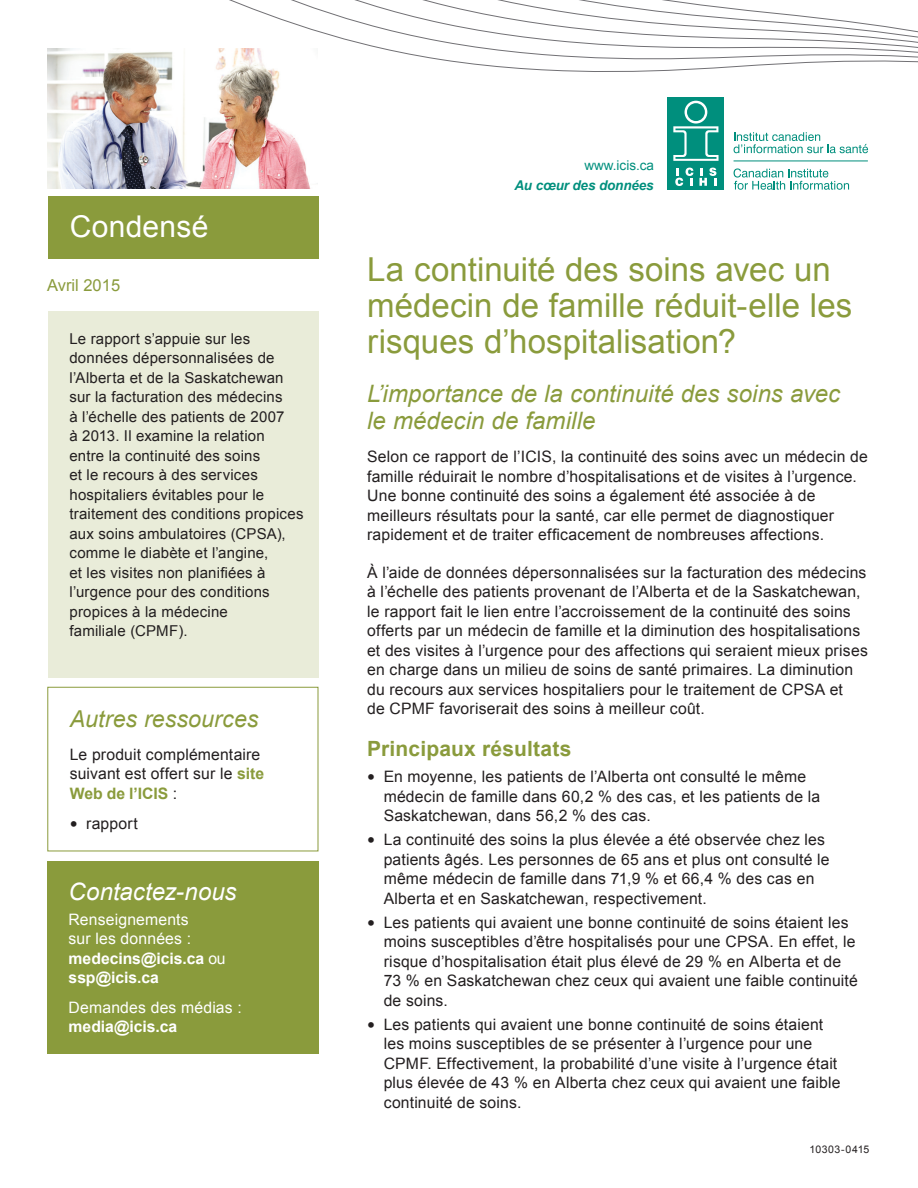
<style>
.page{position:relative;width:918px;height:1188px;background:#fff}
.page>*{position:absolute;margin:0;border:0;box-sizing:border-box;transform-origin:0 0}
.t1{font:33px/36px "Arial";color:#8a9b3c}
.t2{font:30px "Arial";letter-spacing:.01em;color:#fff}
.t3{font:italic 24px/27px "Arial";letter-spacing:.005em;color:#8a9b3c}
.t4{font:italic 24px "Arial";color:#fff}
.t5{font:italic 23.25px "Arial";letter-spacing:.005em;color:#8a9b3c}
.t6{font:700 21px "Arial";letter-spacing:.01em;color:#8a9b3c}
.t7{font:16.5px "Arial";color:#8a9b3c}
.body{font:15.75px/19.5px "Arial";letter-spacing:.01em;color:#231f20}
.body-2{font:15.75px/19.5px "Arial";letter-spacing:.01em;color:#fff}
.sidebar_text{font:15px/19.5px "Arial";letter-spacing:.015em;color:#231f20}
.tagline{font:italic 700 13.5px "Arial";letter-spacing:-.01em;color:#008f7d}
.website{font:13.5px "Arial";color:#008f7d}
.pub_code_etc{font:10.5px "Arial";letter-spacing:.045em;color:#231f20}
.s1{font-weight:700;color:#8a9b3c}
.s2{font-size:22.5px}
.s3{font-weight:700}
</style>
<div class="page">
<svg style="left:268px;top:0;width:650px;height:402px"></svg>
<div style="left:48px;top:197px;width:270px;height:62px;background:#8a9b3c"></div>
<div style="left:668px;top:97px;width:56px;height:93px;background:#008f7d"></div>
<svg style="left:734px;top:168px;width:115px;height:22px"></svg>
<svg style="left:734px;top:132px;width:134px;height:21px"></svg>
<hr style="left:734px;top:161px;width:134px;height:1px;background:#008f7d">
<svg style="left:675px;top:168px;width:18px;height:18px"></svg>
<svg style="left:699px;top:168px;width:18px;height:18px"></svg>
<svg style="left:673px;top:101px;width:46px;height:60px"></svg>
<div style="left:47px;top:861px;width:271px;height:193px;background:#8a9b3c"></div>
<div style="left:47px;top:687px;width:271px;height:164px;border:1px solid #8a9b3c"></div>
<div style="left:48px;top:311px;width:270px;height:366px;background:#e9ecd9"></div>
<img style="left:48px;top:49px;width:270px;height:140px">
<h2 class="t2" style="left:70px;top:207px;width:140px">Condensé</h2>
<p class="t7" style="left:47px;top:274px;width:75px">Avril 2015</p>
<p class="sidebar_text" style="left:69px;top:329px;width:236px">Le rapport s’appuie sur les données dépersonnalisées de l’Alberta et de la Saskatchewan sur la facturation des médecins<br>à l’échelle des patients de 2007<br>à 2013. Il examine la relation<br>entre la continuité des soins<br>et le recours à des services hospitaliers évitables pour le traitement des conditions propices aux soins ambulatoires (CPSA), comme le diabète et l’angine,<br>et les visites non planifiées à l’urgence pour des conditions propices à la médecine<br>familiale (CPMF).</p>
<h2 class="t5" style="left:70px;top:703px;width:190px">Autres ressources</h2>
<p class="body" style="left:70px;top:745px;width:196px">Le produit complémentaire suivant est offert sur le <span class="s1">site<br>Web de l’ICIS</span> :</p>
<p class="body" style="left:70px;top:814px;width:70px"><span class="s2">•</span> rapport</p>
<h2 class="t4" style="left:69px;top:876px;width:169px">Contactez-nous</h2>
<p class="body-2" style="left:69px;top:910px;width:159px">Renseignements<br>sur les données : <span class="s3">medecins@icis.ca</span> ou <span class="s3">ssp@icis.ca</span></p>
<p class="body-2" style="left:69px;top:998px;width:175px">Demandes des médias : <span class="s3">media@icis.ca</span></p>
<p class="website" style="left:584px;top:156px;width:71px">www.icis.ca</p>
<p class="tagline" style="left:514px;top:176px;width:141px">Au cœur des données</p>
<h1 class="t1" style="left:367px;top:251px;width:487px">La continuité des soins avec un médecin de famille réduit-elle les risques d’hospitalisation?</h1>
<h2 class="t3" style="left:367px;top:380px;width:475px">L’importance de la continuité des soins avec le médecin de famille</h2>
<p class="body" style="left:367px;top:447px;width:502px">Selon ce rapport de l’ICIS, la continuité des soins avec un médecin de famille réduirait le nombre d’hospitalisations et de visites à l’urgence.<br>Une bonne continuité des soins a également été associée à de meilleurs résultats pour la santé, car elle permet de diagnostiquer rapidement et de traiter efficacement de nombreuses affections.</p>
<p class="body" style="left:367px;top:562px;width:502px">À l’aide de données dépersonnalisées sur la facturation des médecins à l’échelle des patients provenant de l’Alberta et de la Saskatchewan, le rapport fait le lien entre l’accroissement de la continuité des soins offerts par un médecin de famille et la diminution des hospitalisations et des visites à l’urgence pour des affections qui seraient mieux prises en charge dans un milieu de soins de santé primaires. La diminution du recours aux services hospitaliers pour le traitement de CPSA et<br>de CPMF favoriserait des soins à meilleur coût.</p>
<h3 class="t6" style="left:367px;top:735px;width:206px">Principaux résultats</h3>
<p class="body" style="left:384px;top:767px;width:438px;text-indent:-16px"><span class="s2">•</span> En moyenne, les patients de l’Alberta ont consulté le même médecin de famille dans 60,2 % des cas, et les patients de la<br>Saskatchewan, dans 56,2 % des cas.</p>
<p class="body" style="left:384px;top:830px;width:447px;text-indent:-16px"><span class="s2">•</span> La continuité des soins la plus élevée a été observée chez les patients âgés. Les personnes de 65 ans et plus ont consulté le même médecin de famille dans 71,9 % et 66,4 % des cas en Alberta et en Saskatchewan, respectivement.</p>
<p class="body" style="left:384px;top:913px;width:476px;text-indent:-16px"><span class="s2">•</span> Les patients qui avaient une bonne continuité de soins étaient les moins susceptibles d’être hospitalisés pour une CPSA. En effet, le risque d’hospitalisation était plus élevé de 29 % en Alberta et de 73 % en Saskatchewan chez ceux qui avaient une faible continuité de soins.</p>
<p class="body" style="left:384px;top:1015px;width:458px;text-indent:-16px"><span class="s2">•</span> Les patients qui avaient une bonne continuité de soins étaient les moins susceptibles de se présenter à l’urgence pour une CPMF. Effectivement, la probabilité d’une visite à l’urgence était plus élevée de 43 % en Alberta chez ceux qui avaient une faible continuité de soins.</p>
<p class="pub_code_etc" style="left:810px;top:1143px;width:61px">10303-0415</p>
</div>
